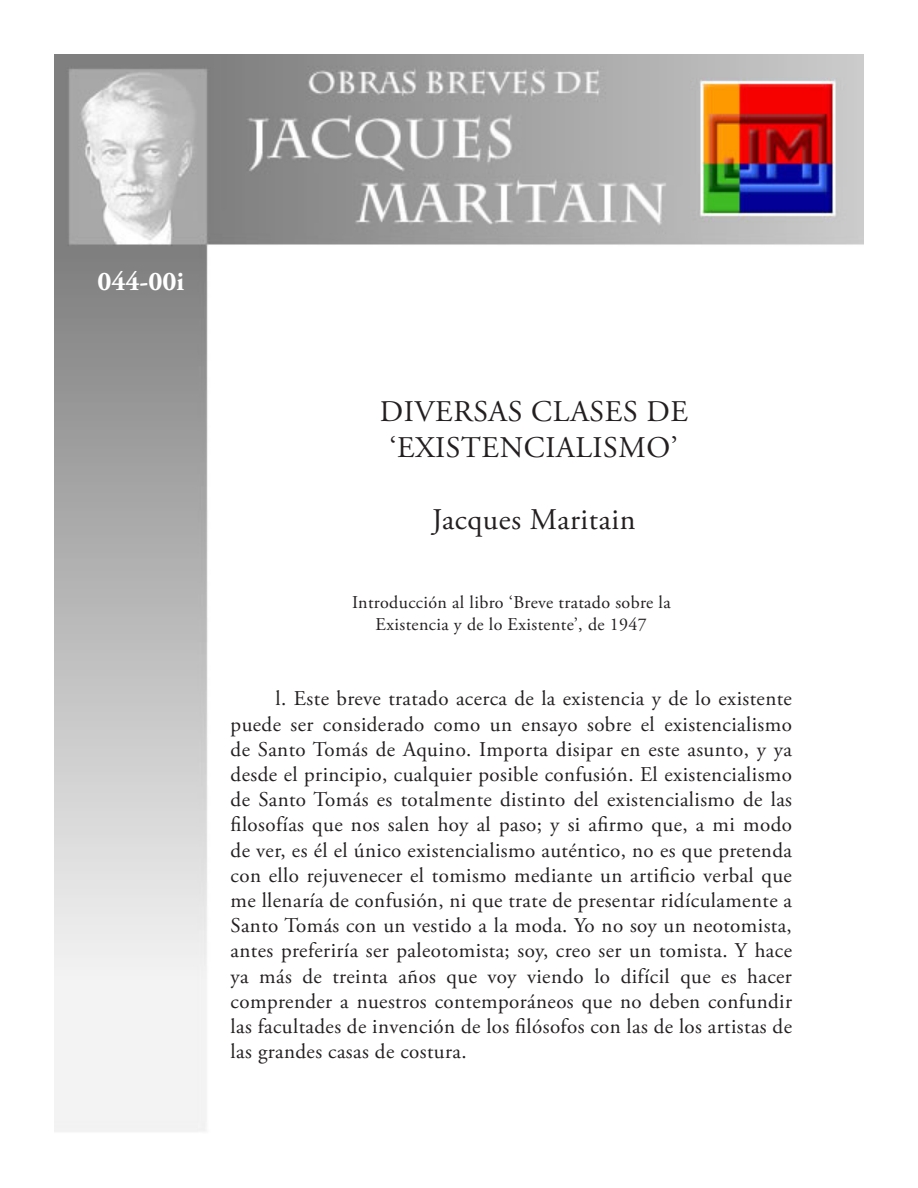
<style>
.page{position:relative;width:918px;height:1188px;background:#fff}
.page>*{position:absolute;margin:0;border:0;box-sizing:border-box;transform-origin:0 0}
.t1{font:30px "Adobe Garamond Pro";letter-spacing:.02em;color:#231f20}
.t2{font:700 27px "Adobe Garamond Pro";color:#fff}
.t3{font:21px/25.2px "Adobe Garamond Pro";letter-spacing:.02em;color:#231f20;text-align:justify}
.t4{font:18px "Adobe Garamond Pro";letter-spacing:.02em;color:#231f20}
</style>
<div class="page">
<img style="left:54px;top:54px;width:810px;height:1078px">
<p class="t2" style="left:98px;top:265px;width:88px">044-00i</p>
<p class="t1" style="left:380px;top:393px;width:310px">DIVERSAS CLASES DE</p>
<p class="t1" style="left:390px;top:429px;width:290px">‘EXISTENCIALISMO’</p>
<p class="t1" style="left:432px;top:501px;width:205px">Jacques Maritain</p>
<p class="t4" style="left:352px;top:591px;width:320px">Introducción al libro ‘Breve tratado sobre la</p>
<p class="t4" style="left:376px;top:613px;width:273px">Existencia y de lo Existente’, de 1947</p>
<p class="t3" style="left:231px;top:687px;width:563px;text-indent:45px">l. Este breve tratado acerca de la existencia y de lo existente puede ser considerado como un ensayo sobre el existencialismo de Santo Tomás de Aquino. Importa disipar en este asunto, y ya desde el principio, cualquier posible confusión. El existencialismo de Santo Tomás es totalmente distinto del existencialismo de las filosofías que nos salen hoy al paso; y si afirmo que, a mi modo de ver, es él el único existencialismo auténtico, no es que pretenda con ello rejuvenecer el tomismo mediante un artificio verbal que me llenaría de confusión, ni que trate de presentar ridículamente a Santo Tomás con un vestido a la moda. Yo no soy un neotomista, antes preferiría ser paleotomista; soy, creo ser un tomista. Y hace ya más de treinta años que voy viendo lo difícil que es hacer comprender a nuestros contemporáneos que no deben confundir las facultades de invención de los filósofos con las de los artistas de las grandes casas de costura.</p>
</div>
